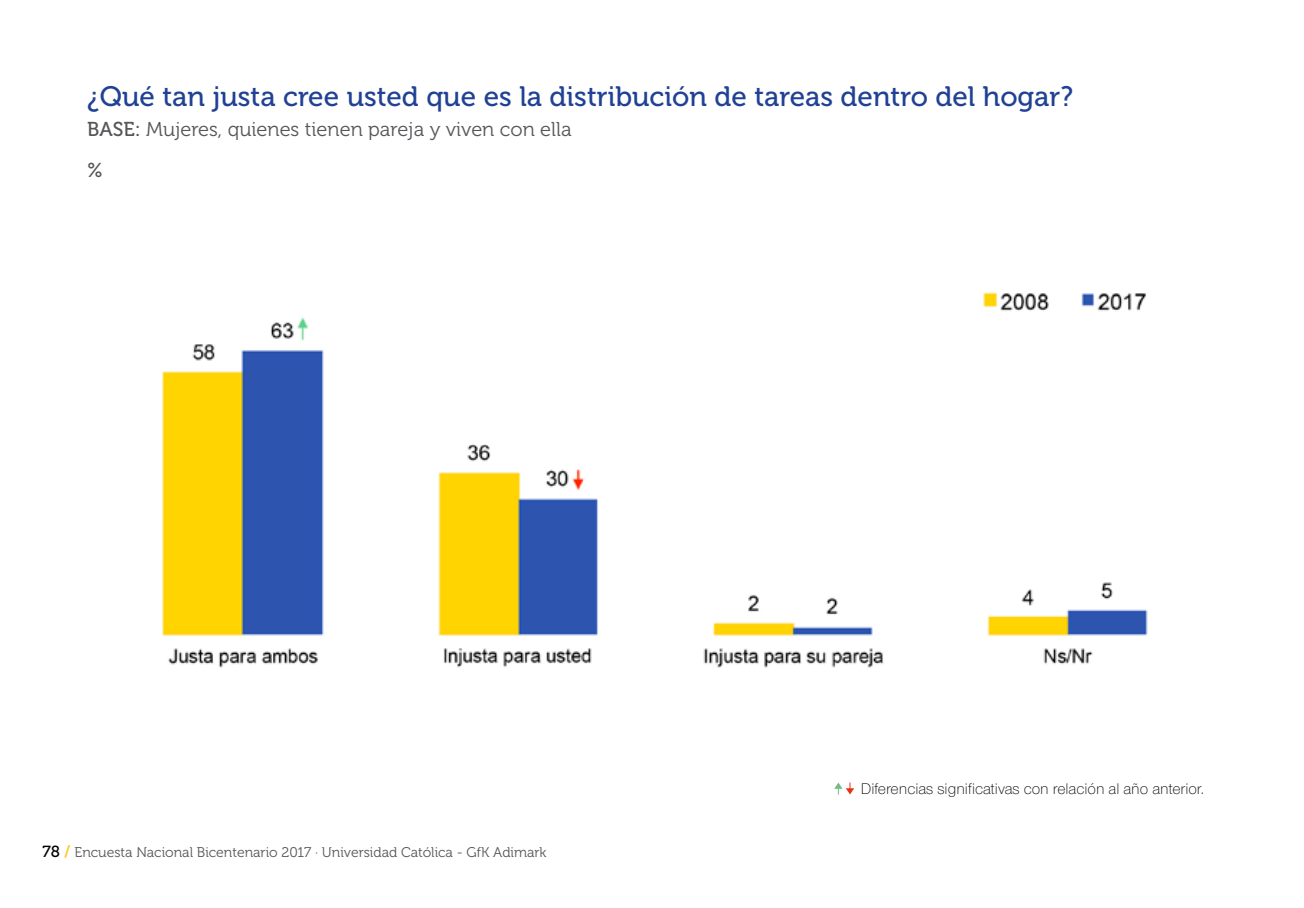
<style>
.page{position:relative;width:1304px;height:908px;background:#fff}
.page>*{position:absolute;margin:0;border:0;box-sizing:border-box;transform-origin:0 0}
.t1{font:28px "Museo 500";color:#204194}
.t2{font:20px "Museo 300";color:#55565a}
.t3{font:20px "Museo 500";color:#55565a}
.t4{font:300 16px "Nimbus Sans Novus T";color:#000}
.t5{font:14px "Museo 300";color:#55565a}
.s1{font-family:"Museo 500"}
.s2{font-family:"Museo 500";font-size:16px;color:#000}
.s3{font-family:"Museo 700";font-size:16px;color:#ffc627}
</style>
<div class="page">
<img style="left:162px;top:317px;width:986px;height:351px">
<img style="left:983px;top:292px;width:163px;height:19px">
<svg style="left:834px;top:782px;width:20px;height:12px"></svg>
<h1 class="t1" style="left:87px;top:81px;width:987px">¿Qué tan justa cree usted que es la distribución de tareas dentro del hogar?</h1>
<h2 class="t2" style="left:87px;top:118px;width:486px"><span class="s1">BASE:</span> Mujeres, quienes tienen pareja y viven con ella</h2>
<h2 class="t3" style="left:87px;top:159px;width:17px">%</h2>
<p class="t5" style="left:43px;top:844px;width:505px"><span class="s2">78</span> <span class="s3">/</span> Encuesta Nacional Bicentenario 2017 · Universidad Católica - GfK Adimark</p>
<p class="t4" style="left:861px;top:779px;width:345px">Diferencias significativas con relación al año anterior.</p>
</div>
